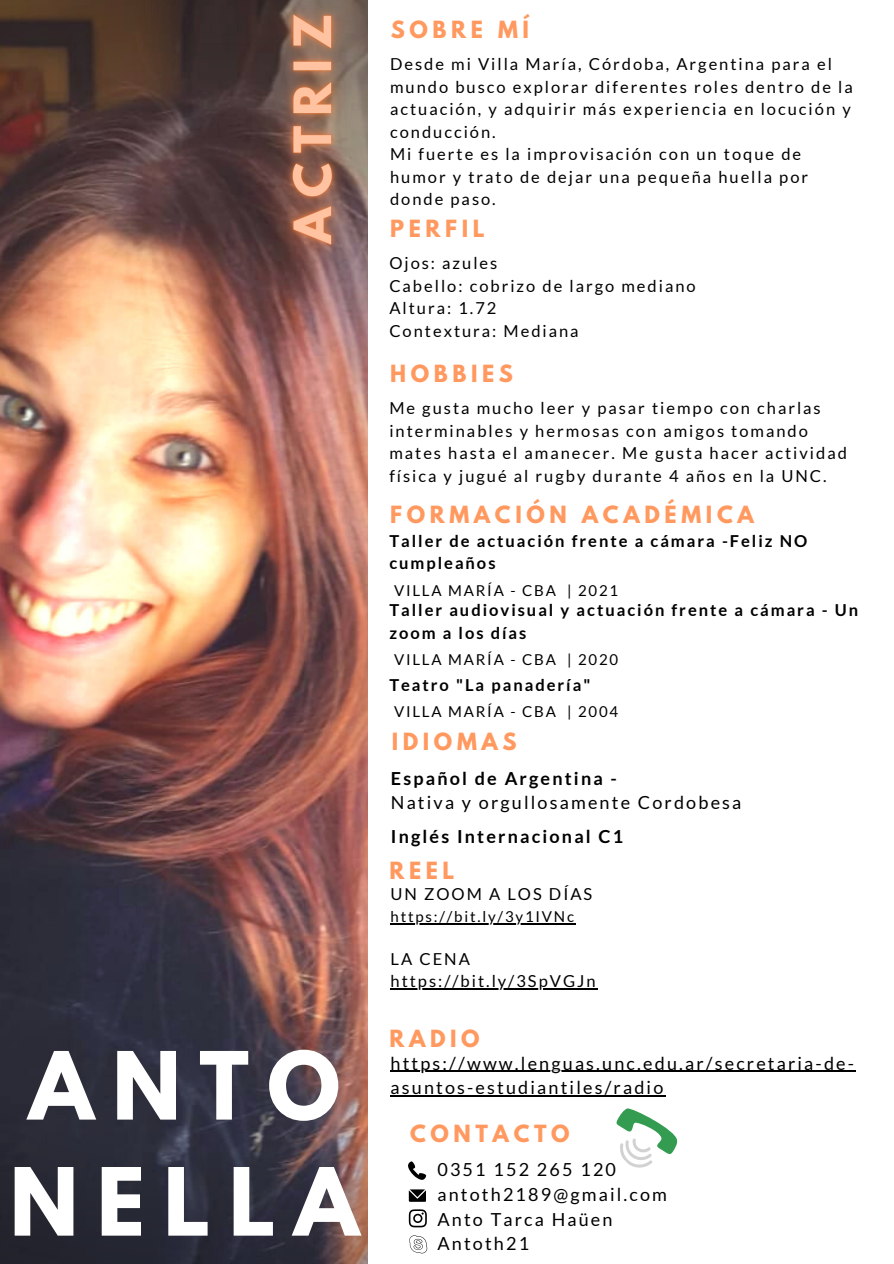
<style>
.page{position:relative;width:894px;height:1264px;background:#fff}
.page>*{position:absolute;margin:0;border:0;box-sizing:border-box;transform-origin:0 0}
.t1{font:700 83.1px/115.9px "League Spartan";letter-spacing:.22em;color:#fff}
.t2{font:700 21px "League Spartan";letter-spacing:.22em;color:#ff995f}
.t3{font:18px/24.8px "Lato";letter-spacing:.12em;color:#000}
.t4{font:700 18px "Lato";letter-spacing:.12em;color:#000}
.t5{font:16.5px/22.5px "Lato";letter-spacing:.12em;color:#000}
.t6{font:700 16.5px/22.5px "Lato";letter-spacing:.12em;color:#000}
.t7{font:15px "Lato";letter-spacing:.12em;color:#000}
</style>
<div class="page">
<img style="left:0;top:0;width:368px;height:1263px">
<svg style="left:612px;top:1095px;width:66px;height:73px"></svg>
<svg style="left:408px;top:1161px;width:18px;height:18px"></svg>
<svg style="left:408px;top:1189px;width:17px;height:12px"></svg>
<svg style="left:408px;top:1209px;width:18px;height:18px"></svg>
<svg style="left:409px;top:1235px;width:18px;height:18px"></svg>
<img style="left:242px;top:0;width:126px;height:293px">
<hr style="left:390px;top:923px;width:185px;height:1px;background:#000">
<hr style="left:390px;top:988px;width:207px;height:1px;background:#000">
<hr style="left:390px;top:1070px;width:466px;height:1px;background:#000">
<hr style="left:390px;top:1095px;width:275px;height:1px;background:#000">
<p class="t1" style="left:10px;top:1038px;width:351px">ANTO<br>NELLA</p>
<p class="t2" style="left:391px;top:19px;width:140px">SOBRE MÍ</p>
<p class="t5" style="left:390px;top:52px;width:464px">Desde mi Villa María, Córdoba, Argentina para el mundo busco explorar diferentes roles dentro de la actuación, y adquirir más experiencia en locución y conducción.</p>
<p class="t5" style="left:390px;top:142px;width:419px">Mi fuerte es la improvisación con un toque de humor y trato de dejar una pequeña huella por donde paso.</p>
<p class="t2" style="left:390px;top:218px;width:96px">PERFIL</p>
<p class="t5" style="left:389px;top:251px;width:109px">Ojos: azules</p>
<p class="t5" style="left:389px;top:274px;width:308px">Cabello: cobrizo de largo mediano</p>
<p class="t5" style="left:389px;top:296px;width:109px">Altura: 1.72</p>
<p class="t5" style="left:389px;top:319px;width:191px">Contextura: Mediana</p>
<p class="t2" style="left:390px;top:363px;width:124px">HOBBIES</p>
<p class="t5" style="left:389px;top:396px;width:459px">Me gusta mucho leer y pasar tiempo con charlas interminables y hermosas con amigos tomando mates hasta el amanecer. Me gusta hacer actividad física y jugué al rugby durante 4 años en la UNC.</p>
<p class="t2" style="left:390px;top:503px;width:365px">FORMACIÓN ACADÉMICA</p>
<p class="t6" style="left:389px;top:529px;width:419px">Taller de actuación frente a cámara -Feliz NO cumpleaños</p>
<p class="t7" style="left:394px;top:580px;width:226px">VILLA MARÍA - CBA | 2021</p>
<p class="t6" style="left:389px;top:598px;width:470px">Taller audiovisual y actuación frente a cámara - Un zoom a los días</p>
<p class="t7" style="left:394px;top:650px;width:226px">VILLA MARÍA - CBA | 2020</p>
<p class="t6" style="left:389px;top:673px;width:202px">Teatro "La panadería"</p>
<p class="t7" style="left:394px;top:702px;width:226px">VILLA MARÍA - CBA | 2004</p>
<p class="t2" style="left:391px;top:731px;width:126px">IDIOMAS</p>
<p class="t4" style="left:391px;top:766px;width:228px">Español de Argentina -</p>
<p class="t3" style="left:391px;top:790px;width:352px">Nativa y orgullosamente Cordobesa</p>
<p class="t4" style="left:391px;top:825px;width:234px">Inglés Internacional C1</p>
<p class="t2" style="left:389px;top:859px;width:67px">REEL</p>
<p class="t5" style="left:390px;top:881px;width:203px">UN ZOOM A LOS DÍAS</p>
<p class="t7" style="left:390px;top:907px;width:185px">https://bit.ly/3y1IVNc</p>
<p class="t5" style="left:390px;top:947px;width:81px">LA CENA</p>
<p class="t5" style="left:390px;top:969px;width:206px">https://bit.ly/3SpVGJn</p>
<p class="t2" style="left:389px;top:1027px;width:92px">RADIO</p>
<p class="t3" style="left:390px;top:1050px;width:465px">https://www.lenguas.unc.edu.ar/secretaria-de&shy;asuntos-estudiantiles/radio</p>
<p class="t2" style="left:410px;top:1122px;width:161px">CONTACTO</p>
<p class="t3" style="left:437px;top:1156px;width:180px">0351 152 265 120</p>
<p class="t3" style="left:437px;top:1181px;width:231px">antoth2189@gmail.com</p>
<p class="t3" style="left:437px;top:1206px;width:177px">Anto Tarca Haüen</p>
<p class="t3" style="left:437px;top:1230px;width:93px">Antoth21</p>
</div>
